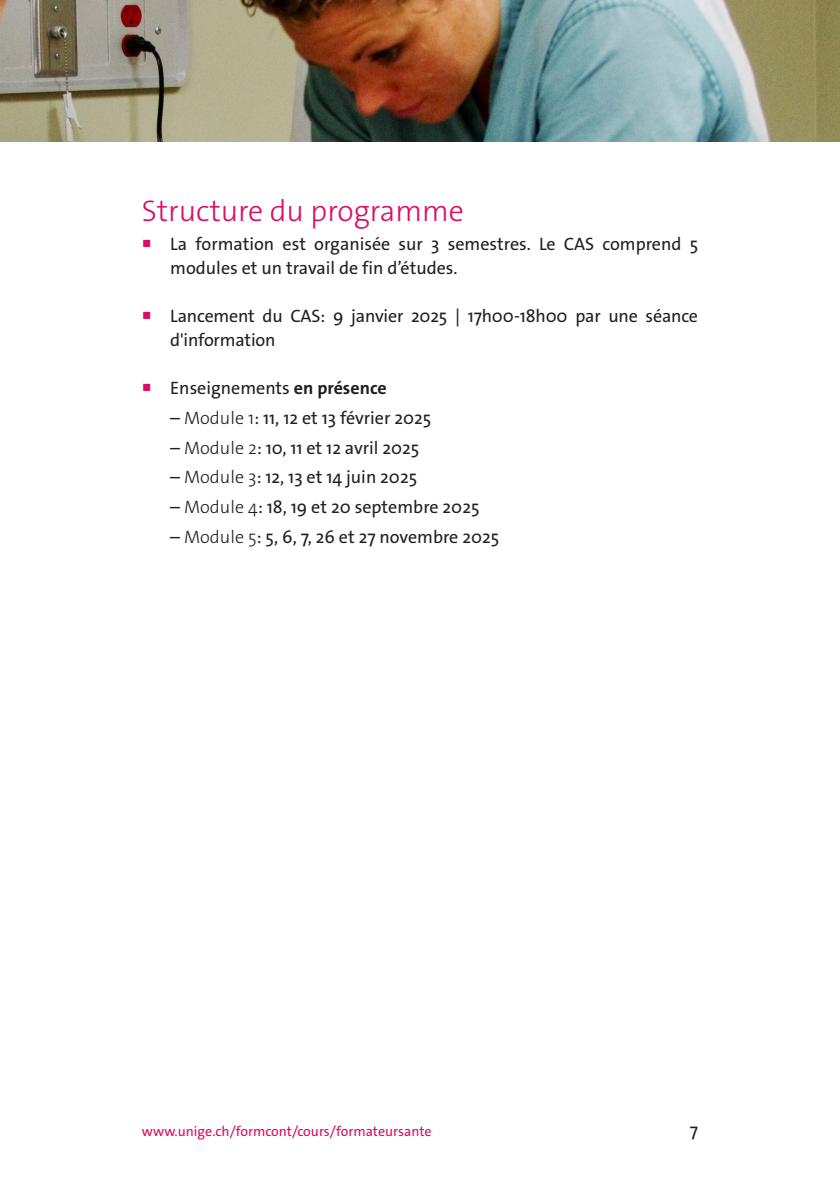
<style>
.page{position:relative;width:840px;height:1191px;background:#fff}
.page>*{position:absolute;margin:0;border:0;box-sizing:border-box;transform-origin:0 0}
.texte{font:300 30px "The Sans Os F";color:#db0a62}
.retrait5{font:18px/24px "The Sans Os F";color:#231f20}
.t1{font:14px "The Sans Os F";color:#db0a62}
.s1{color:#db0a62}
.s2{font-weight:700}
.s3{font-weight:300}
</style>
<div class="page">
<img style="left:0;top:0;width:839px;height:142px">
<p class="texte" style="left:142px;top:191px;width:323px">Structure du programme</p>
<p class="retrait5" style="left:170px;top:232px;width:529px;text-indent:-28px"><span class="s1">○</span> La formation est organisée sur 3 semestres. Le CAS comprend 5 modules et un travail de fin d’études.</p>
<p class="retrait5" style="left:170px;top:304px;width:529px;text-indent:-28px"><span class="s1">○</span> Lancement du CAS: 9 janvier 2025 | 17h00-18h00 par une séance d'information</p>
<p class="retrait5" style="left:142px;top:376px;width:246px"><span class="s1">○</span> Enseignements <span class="s2">en présence</span></p>
<p class="retrait5" style="left:170px;top:406px;width:262px">– <span class="s3">Module 1</span>: 11, 12 et 13 février 2025</p>
<p class="retrait5" style="left:170px;top:436px;width:250px">– <span class="s3">Module 2</span>: 10, 11 et 12 avril 2025</p>
<p class="retrait5" style="left:170px;top:465px;width:248px">– <span class="s3">Module 3</span>: 12, 13 et 14 juin 2025</p>
<p class="retrait5" style="left:170px;top:495px;width:310px">– <span class="s3">Module 4</span>: 18, 19 et 20 septembre 2025</p>
<p class="retrait5" style="left:170px;top:525px;width:330px">– <span class="s3">Module 5</span>: 5, 6, 7, 26 et 27 novembre 2025</p>
<p class="t1" style="left:142px;top:1122px;width:291px">www.unige.ch/formcont/cours/formateursante</p>
<p class="retrait5" style="left:689px;top:1118px;width:10px">7</p>
</div>
